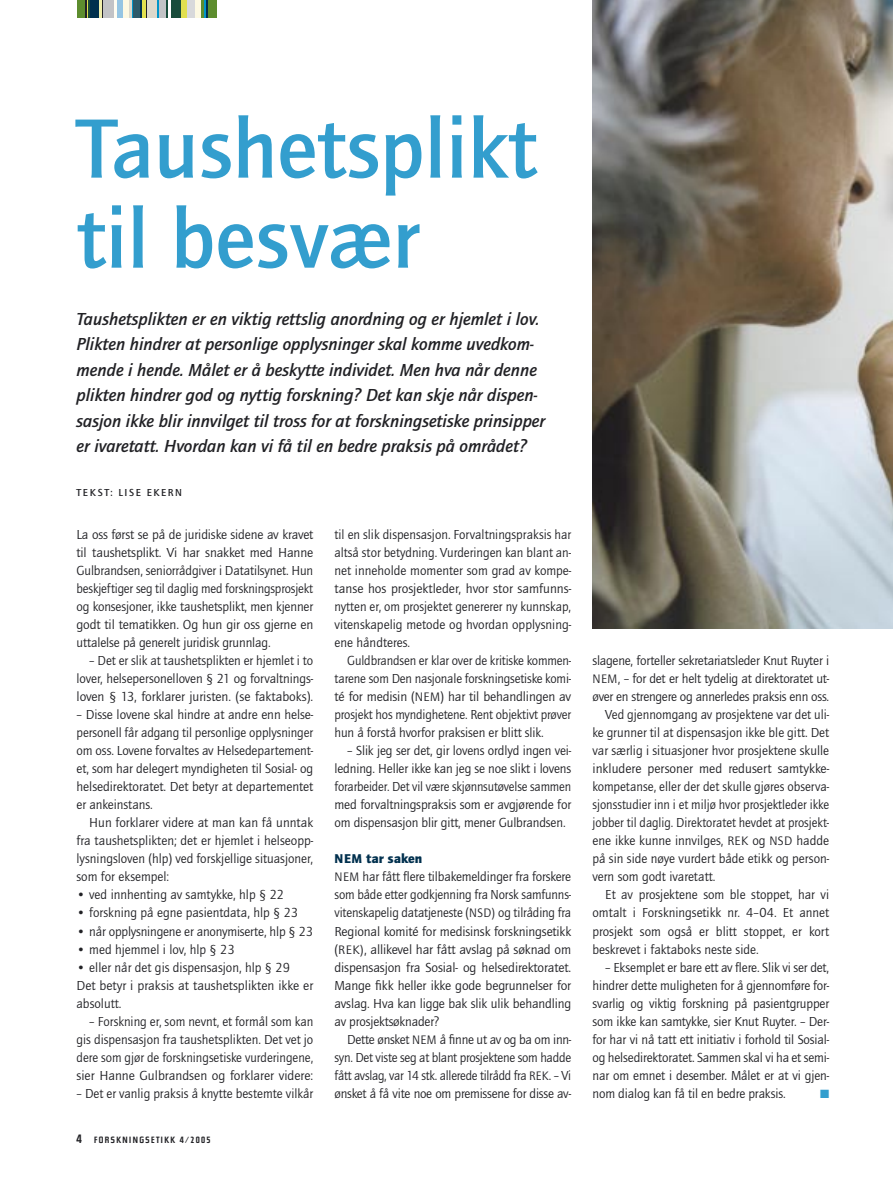
<style>
.page{position:relative;width:893px;height:1191px;background:#fff}
.page>*{position:absolute;margin:0;border:0;box-sizing:border-box;transform-origin:0 0}
.tittel_basic{font:700 87px/90px "Quay Itc T";color:#339ece}
.ingress{font:italic 700 18px/25.5px "Quay Itc T";color:#212125}
._00_brød_innrykk{font:13.5px/18px "Quay Itc T";letter-spacing:-.005em;color:#212125;text-align:justify}
._00_brød{font:13.5px/18px "Quay Itc T";letter-spacing:-.005em;color:#212125;text-align:justify}
._04_mellomtittel{font:900 13.5px "Quay Itc T";color:#00304e}
._00_brød_innrykk-2{font:12px "Zapf Dingbats ITC";color:#339ece}
.byline{font:700 10.5px "Quay Itc T";letter-spacing:.15em;color:#212125}
.t1{font:700 9px "Steile Futura BQ";letter-spacing:.16em;color:#212125}
.s1{font-size:12px}
.s2{font-size:12.75px}
.s3{font-size:13.2px}
</style>
<div class="page">
<div style="left:77px;top:0;width:9px;height:17px;background:#5d8d2e"></div>
<svg style="left:86px;top:0;width:4px;height:17px"></svg>
<div style="left:90px;top:0;width:9px;height:17px;background:#00304e"></div>
<hr style="left:99px;top:0;width:3px;height:17px;background:#f0efac">
<svg style="left:102px;top:0;width:2px;height:17px"></svg>
<div style="left:104px;top:0;width:10px;height:17px;background:#c2c3c6"></div>
<hr style="left:114px;top:0;width:3px;height:17px;background:#fefcf1">
<div style="left:117px;top:0;width:6px;height:17px;background:#95c5e3"></div>
<div style="left:123px;top:0;width:6px;height:17px;background:#fdf9e3"></div>
<hr style="left:129px;top:0;width:3px;height:17px;background:#ddd9cc">
<svg style="left:132px;top:0;width:2px;height:17px"></svg>
<div style="left:134px;top:0;width:6px;height:17px;background:#2d5a69"></div>
<hr style="left:140px;top:0;width:3px;height:17px;background:#00304e">
<hr style="left:143px;top:0;width:3px;height:17px;background:#e1e04f">
<svg style="left:146px;top:0;width:1px;height:17px"></svg>
<div style="left:147px;top:0;width:11px;height:17px;background:#ddd9cc"></div>
<svg style="left:158px;top:0;width:1px;height:17px"></svg>
<div style="left:159px;top:0;width:8px;height:17px;background:#c2c3c6"></div>
<svg style="left:167px;top:0;width:1px;height:17px"></svg>
<div style="left:171px;top:0;width:11px;height:17px;background:#184c3b"></div>
<div style="left:182px;top:0;width:6px;height:17px;background:#e1e04f"></div>
<div style="left:188px;top:0;width:7px;height:17px;background:#d8d9db"></div>
<div style="left:195px;top:0;width:6px;height:17px;background:#fdf9e3"></div>
<hr style="left:201px;top:0;width:3px;height:17px;background:#5d8d2e">
<svg style="left:204px;top:0;width:2px;height:17px"></svg>
<hr style="left:206px;top:0;width:3px;height:17px;background:#00304e">
<div style="left:209px;top:0;width:8px;height:17px;background:#5d8d2e"></div>
<img style="left:592px;top:0;width:301px;height:628px">
<p class="tittel_basic" style="left:77px;top:102px;width:462px">Taushetsplikt til besvær</p>
<p class="ingress" style="left:77px;top:306px;width:470px">Taushetsplikten er en viktig rettslig anordning og er hjemlet i lov.<br>Plikten hindrer at personlige opplysninger skal komme uvedkom&shy;mende i hende. Målet er å beskytte individet. Men hva når denne plikten hindrer god og nyttig forskning? Det kan skje når dispen&shy;sasjon ikke blir innvilget til tross for at forskningsetiske prinsipper er ivaretatt. Hvordan kan vi få til en bedre praksis på området?</p>
<p class="byline" style="left:77px;top:486px;width:107px">TEKST: LISE EKERN</p>
<p class="_00_brød" style="left:77px;top:525px;width:238px">La oss først se på de juridiske sidene av kravet til taushetsplikt. Vi har snakket med Hanne Gulbrandsen, seniorrådgiver i Datatilsynet. Hun beskjeftiger seg til daglig med forskningsprosjekt og konsesjoner, ikke taushetsplikt, men kjenner godt til tematikken. Og hun gir oss gjerne en uttalelse på generelt juridisk grunnlag.</p>
<p class="_00_brød_innrykk" style="left:77px;top:651px;width:238px;text-indent:13px">– Det er slik at taushetsplikten er hjemlet i to lover, helsepersonelloven § 21 og forvaltnings&shy;loven § 13, forklarer juristen. (se faktaboks).</p>
<p class="_00_brød_innrykk" style="left:77px;top:705px;width:238px">– Disse lovene skal hindre at andre enn helse&shy;personell får adgang til personlige opplysninger om oss. Lovene forvaltes av Helsedepartement&shy;et, som har delegert myndigheten til Sosial- og helsedirektoratet. Det betyr at departementet er ankeinstans.</p>
<p class="_00_brød_innrykk" style="left:77px;top:813px;width:238px;text-indent:13px">Hun forklarer videre at man kan få unntak fra taushetsplikten; det er hjemlet i helseopp&shy;lysningsloven (hlp) ved forskjellige situasjoner, som for eksempel:</p>
<p class="_00_brød" style="left:77px;top:885px;width:209px">• ved innhenting av samtykke, hlp § 22</p>
<p class="_00_brød" style="left:77px;top:903px;width:223px">• forskning på egne pasientdata, hlp § 23</p>
<p class="_00_brød" style="left:77px;top:921px;width:238px">• når opplysningene er anonymiserte, hlp § 23</p>
<p class="_00_brød" style="left:77px;top:939px;width:160px">• med hjemmel i lov, hlp § 23</p>
<p class="_00_brød" style="left:77px;top:957px;width:215px">• eller når det gis dispensasjon, hlp § 29</p>
<p class="_00_brød" style="left:77px;top:975px;width:238px">Det betyr i praksis at taushetsplikten ikke er absolutt.</p>
<p class="_00_brød_innrykk" style="left:77px;top:1011px;width:238px;text-indent:13px">– Forskning er, som nevnt, et formål som kan gis dispensasjon fra taushetsplikten. Det vet jo dere som gjør de forskningsetiske vurderingene, sier Hanne Gulbrandsen og forklarer videre:</p>
<p class="_00_brød_innrykk" style="left:77px;top:1083px;width:238px">– Det er vanlig praksis å knytte bestemte vilkår</p>
<p class="t1" style="left:77px;top:1134px;width:136px"><span class="s1">4</span> FORSKNINGSETIKK 4/2005</p>
<p class="_00_brød_innrykk" style="left:334px;top:525px;width:238px">til en slik dispensasjon. Forvaltningspraksis har altså stor betydning. Vurderingen kan blant an&shy;net inneholde momenter som grad av kompe&shy;tanse hos prosjektleder, hvor stor samfunns&shy;nytten er, om prosjektet genererer ny kunnskap, vitenskapelig metode og hvordan opplysning&shy;ene håndteres.</p>
<p class="_00_brød_innrykk" style="left:334px;top:651px;width:238px;text-indent:13px">Guldbrandsen er klar over de kritiske kommen&shy;tarene som Den nasjonale forskningsetiske komi&shy;té for medisin (<span class="s2">NEM</span>) har til behandlingen av prosjekt hos myndighetene. Rent objektivt prøver hun å forstå hvorfor praksisen er blitt slik.</p>
<p class="_00_brød_innrykk" style="left:334px;top:741px;width:238px;text-indent:13px">– Slik jeg ser det, gir lovens ordlyd ingen vei&shy;ledning. Heller ikke kan jeg se noe slikt i lovens forarbeider. Det vil være skjønnsutøvelse sammen med forvaltningspraksis som er avgjørende for om dispensasjon blir gitt, mener Gulbrandsen.</p>
<p class="_04_mellomtittel" style="left:334px;top:851px;width:89px"><span class="s3">NEM</span> tar saken</p>
<p class="_00_brød" style="left:334px;top:867px;width:238px"><span class="s2">NEM</span> har fått flere tilbakemeldinger fra forskere som både etter godkjenning fra Norsk samfunns&shy;vitenskapelig datatjeneste (<span class="s2">NSD)</span> og tilråding fra Regional komité for medisinsk forskningsetikk (<span class="s2">REK)</span>, allikevel har fått avslag på søknad om dispensasjon fra Sosial- og helsedirektoratet.<br>Mange fikk heller ikke gode begrunnelser for avslag. Hva kan ligge bak slik ulik behandling av prosjektsøknader?</p>
<p class="_00_brød_innrykk" style="left:334px;top:1029px;width:238px;text-indent:13px">Dette ønsket <span class="s2">NEM</span> å finne ut av og ba om inn&shy;syn. Det viste seg at blant prosjektene som hadde fått avslag, var 14 stk. allerede tilrådd fra <span class="s2">REK</span>. – Vi ønsket å få vite noe om premissene for disse av-</p>
<p class="_00_brød_innrykk" style="left:592px;top:651px;width:238px">slagene, forteller sekretariatsleder Knut Ruyter i <span class="s2">NEM</span>, – for det er helt tydelig at direktoratet ut&shy;øver en strengere og annerledes praksis enn oss.</p>
<p class="_00_brød_innrykk" style="left:592px;top:705px;width:238px;text-indent:13px">Ved gjennomgang av prosjektene var det uli&shy;ke grunner til at dispensasjon ikke ble gitt. Det var særlig i situasjoner hvor prosjektene skulle inkludere personer med redusert samtykke&shy;kompetanse, eller der det skulle gjøres observa&shy;sjonsstudier inn i et miljø hvor prosjektleder ikke jobber til daglig. Direktoratet hevdet at prosjekt&shy;ene ikke kunne innvilges, <span class="s2">REK</span> og <span class="s2">NSD</span> hadde på sin side nøye vurdert både etikk og person&shy;vern som godt ivaretatt.</p>
<p class="_00_brød_innrykk" style="left:592px;top:885px;width:238px;text-indent:13px">Et av prosjektene som ble stoppet, har vi omtalt i Forskningsetikk nr. 4– 04. Et annet prosjekt som også er blitt stoppet, er kort beskrevet i faktaboks neste side.</p>
<p class="_00_brød_innrykk" style="left:592px;top:957px;width:238px;text-indent:13px">– Eksemplet er bare ett av flere. Slik vi ser det, hindrer dette muligheten for å gjennomføre for&shy;svarlig og viktig forskning på pasientgrupper som ikke kan samtykke, sier Knut Ruyter. – Der&shy;for har vi nå tatt ett initiativ i forhold til Sosial&shy;og helsedirektoratet. Sammen skal vi ha et semi&shy;nar om emnet i desember. Målet er at vi gjen&shy;nom dialog kan få til en bedre praksis.</p>
<p class="_00_brød_innrykk-2" style="left:820px;top:1087px;width:11px">■</p>
</div>
